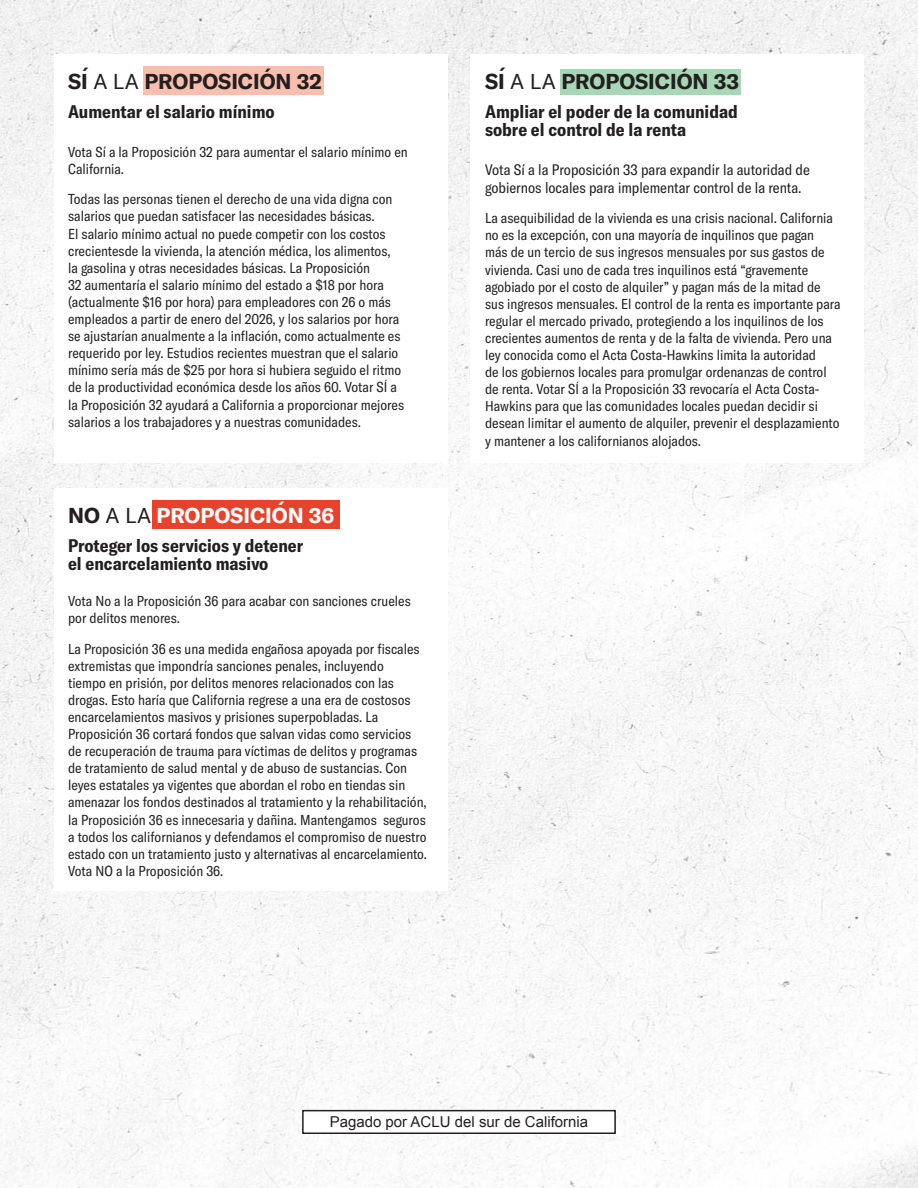
<style>
.page{position:relative;width:918px;height:1188px;background:#fff}
.page>*{position:absolute;margin:0;border:0;box-sizing:border-box;transform-origin:0 0}
.t1{font:700 21px "GT America";color:#231f20}
.t2{font:700 21px "GT America";color:#fff}
.t3{font:700 condensed 18px/18px "GT America";color:#231f20}
.t4{font:condensed 15px/18px "GT America";color:#231f20}
.t5{font:15px "Arial";color:#231f20}
.t6{font:condensed 14.25px/17.1px "GT America";color:#231f20}
.s1{font-weight:400}
.s2{color:#231f20}
.s3{font-weight:400;color:#231f20}
</style>
<div class="page">
<img style="left:408px;top:0;width:510px;height:568px">
<img style="left:408px;top:568px;width:510px;height:593px">
<img style="left:0;top:1161px;width:918px;height:27px">
<img style="left:0;top:0;width:408px;height:730px">
<img style="left:0;top:730px;width:408px;height:432px">
<div style="left:54px;top:54px;width:393px;height:408px;background:#fff"></div>
<div style="left:54px;top:488px;width:393px;height:403px;background:#fff"></div>
<div style="left:471px;top:54px;width:393px;height:408px;background:#fff"></div>
<div style="left:143px;top:66px;width:181px;height:28px;background:#fabeaf"></div>
<div style="left:152px;top:500px;width:187px;height:29px;background:#e7422d"></div>
<div style="left:560px;top:69px;width:181px;height:25px;background:#a7d7b5"></div>
<div style="left:303px;top:1111px;width:312px;height:22px;background:#fff"></div>
<div style="left:302px;top:1110px;width:314px;height:24px;border:2px solid #231f20"></div>
<p class="t1" style="left:82px;top:62px;width:14px">´</p>
<p class="t1" style="left:264px;top:63px;width:14px">´</p>
<p class="t1" style="left:499px;top:62px;width:14px">´</p>
<p class="t1" style="left:681px;top:63px;width:14px">´</p>
<p class="t1" style="left:68px;top:68px;width:255px">SI <span class="s1">A LA</span> PROPOSICION 32</p>
<p class="t1" style="left:485px;top:68px;width:256px">SI <span class="s1">A LA</span> PROPOSICION 33</p>
<p class="t3" style="left:68px;top:102px;width:208px">Aumentar el salario mínimo</p>
<p class="t6" style="left:68px;top:143px;width:341px">Vota Sí a la Proposición 32 para aumentar el salario mínimo en<br>California.</p>
<p class="t6" style="left:68px;top:191px;width:338px">Todas las personas tienen el derecho de una vida digna con salarios que puedan satisfacer las necesidades básicas.<br>El salario mínimo actual no puede competir con los costos crecientesde la vivienda, la atención médica, los alimentos,<br>la gasolina y otras necesidades básicas. La Proposición<br>32 aumentaría el salario mínimo del estado a $18 por hora (actualmente $16 por hora) para empleadores con 26 o más empleados a partir de enero del 2026, y los salarios por hora se ajustarían anualmente a la inflación, como actualmente es requerido por ley. Estudios recientes muestran que el salario mínimo sería más de $25 por hora si hubiera seguido el ritmo de la productividad económica desde los años 60. Votar SÍ a la Proposición 32 ayudará a California a proporcionar mejores salarios a los trabajadores y a nuestras comunidades.</p>
<p class="t2" style="left:278px;top:496px;width:14px">´</p>
<p class="t2" style="left:68px;top:502px;width:268px"><span class="s2">NO</span> <span class="s3">A LA</span> PROPOSICION 36</p>
<p class="t3" style="left:68px;top:536px;width:237px">Proteger los servicios y detener el encarcelamiento masivo</p>
<p class="t6" style="left:68px;top:592px;width:344px">Vota No a la Proposición 36 para acabar con sanciones crueles por delitos menores.</p>
<p class="t6" style="left:68px;top:640px;width:361px">La Proposición 36 es una medida engañosa apoyada por fiscales extremistas que impondría sanciones penales, incluyendo<br>tiempo en prisión, por delitos menores relacionados con las drogas. Esto haría que California regrese a una era de costosos encarcelamientos masivos y prisiones superpobladas. La Proposición 36 cortará fondos que salvan vidas como servicios de recuperación de trauma para víctimas de delitos y programas de tratamiento de salud mental y de abuso de sustancias. Con leyes estatales ya vigentes que abordan el robo en tiendas sin amenazar los fondos destinados al tratamiento y la rehabilitación, la Proposición 36 es innecesaria y dañina. Mantengamos seguros a todos los californianos y defendamos el compromiso de nuestro estado con un tratamiento justo y alternativas al encarcelamiento.<br>Vota NO a la Proposición 36.</p>
<p class="t3" style="left:485px;top:102px;width:254px">Ampliar el poder de la comunidad sobre el control de la renta</p>
<p class="t4" style="left:485px;top:160px;width:326px">Vota Sí a la Proposición 33 para expandir la autoridad de gobiernos locales para implementar control de la renta.</p>
<p class="t6" style="left:485px;top:210px;width:357px">La asequibilidad de la vivienda es una crisis nacional. California no es la excepción, con una mayoría de inquilinos que pagan<br>más de un tercio de sus ingresos mensuales por sus gastos de vivienda. Casi uno de cada tres inquilinos está “gravemente agobiado por el costo de alquiler” y pagan más de la mitad de sus ingresos mensuales. El control de la renta es importante para regular el mercado privado, protegiendo a los inquilinos de los crecientes aumentos de renta y de la falta de vivienda. Pero una ley conocida como el Acta Costa-Hawkins limita la autoridad<br>de los gobiernos locales para promulgar ordenanzas de control de renta. Votar SÍ a la Proposición 33 revocaría el Acta Costa-Hawkins para que las comunidades locales puedan decidir si desean limitar el aumento de alquiler, prevenir el desplazamiento y mantener a los californianos alojados.</p>
<p class="t5" style="left:330px;top:1112px;width:260px">Pagado por ACLU del sur de California</p>
</div>
